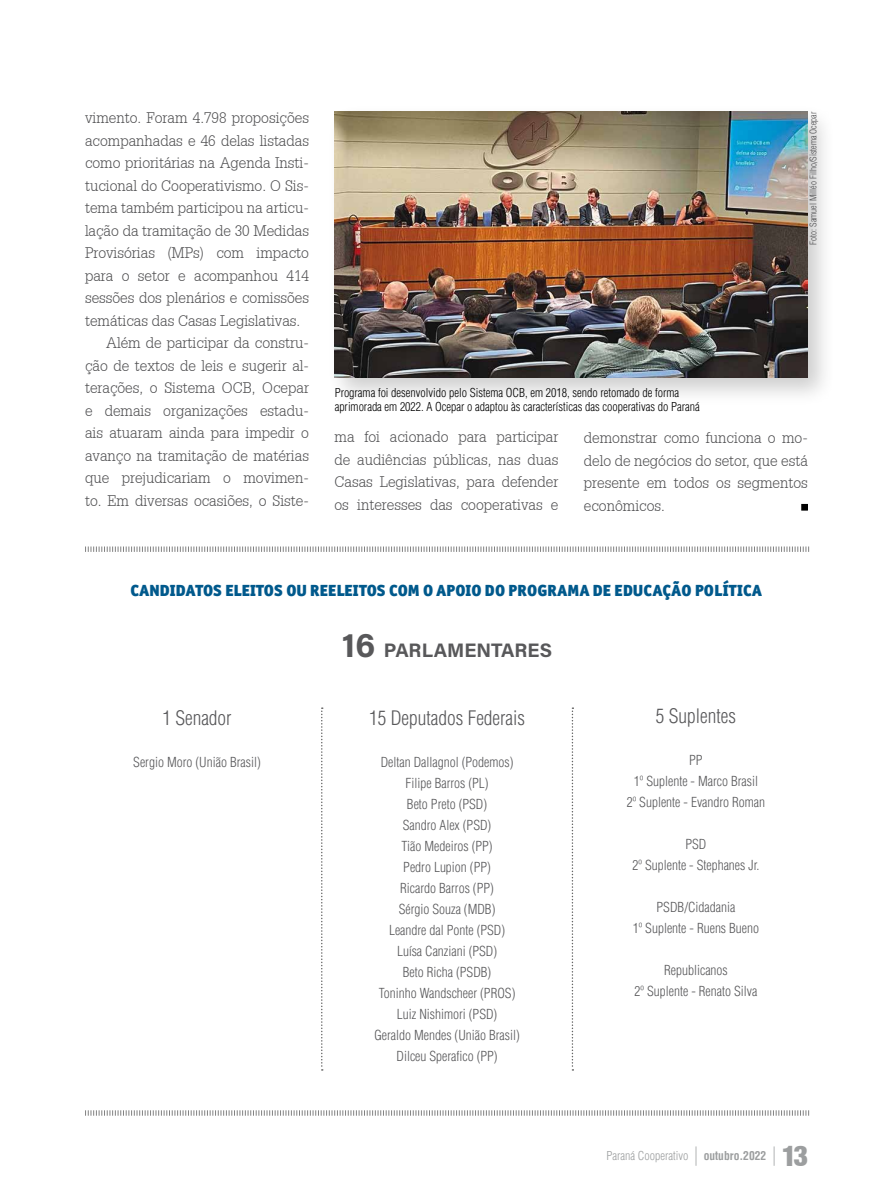
<style>
.page{position:relative;width:893px;height:1191px;background:#fff}
.page>*{position:absolute;margin:0;border:0;box-sizing:border-box;transform-origin:0 0}
.t1{font:30px "Sans Black Cond";color:#9c9e9f}
.t2{font:300 condensed 19.5px "Helvetica";color:#58585a}
.t3{font:19.5px "Acumin Variable Concept";color:#58585a}
.t4{font:900 16.2px "Officina Sans ITC Std";color:#00598c}
.t5{font:300 15px/22.5px "Installation Light S Si";color:#4b4b4d;text-align:justify}
.t6{font:300 condensed 13.5px/21px "Helvetica";color:#58585a;text-align:center}
.t7{font:300 condensed 12px/13.5px "Helvetica";color:#000}
.t8{font:300 condensed 12px "Helvetica";color:#9c9e9f}
.t9{font:700 condensed 12px "Helvetica";color:#9c9e9f}
.t10{font:300 condensed 9px "Helvetica";color:#4b4b4d}
.s1{font-size:34.5px}
</style>
<div class="page">
<svg style="left:696px;top:1146px;width:1px;height:19px"></svg>
<svg style="left:774px;top:1146px;width:1px;height:19px"></svg>
<div style="left:327px;top:104px;width:509px;height:303px;background:#000;opacity:.2"></div>
<img style="left:335px;top:112px;width:472px;height:266px">
<div style="left:801px;top:504px;width:7px;height:6px;border:1px solid #000"></div>
<svg style="left:85px;top:546px;width:725px;height:6px"></svg>
<svg style="left:85px;top:1110px;width:725px;height:6px"></svg>
<svg style="left:321px;top:707px;width:2px;height:363px"></svg>
<svg style="left:572px;top:707px;width:1px;height:363px"></svg>
<p class="t5" style="left:85px;top:106px;width:225px">vimento. Foram 4.798 proposições</p>
<p class="t5" style="left:85px;top:129px;width:225px">acompanhadas e 46 delas listadas</p>
<p class="t5" style="left:85px;top:151px;width:225px">como prioritárias na Agenda Insti-</p>
<p class="t5" style="left:85px;top:174px;width:225px">tucional do Cooperativismo. O Sis-</p>
<p class="t5" style="left:85px;top:196px;width:225px">tema também participou na articu-</p>
<p class="t5" style="left:85px;top:219px;width:225px">lação da tramitação de 30 Medidas</p>
<p class="t5" style="left:85px;top:241px;width:225px">Provisórias (MPs) com impacto</p>
<p class="t5" style="left:85px;top:264px;width:225px">para o setor e acompanhou 414</p>
<p class="t5" style="left:85px;top:286px;width:225px">sessões dos plenários e comissões</p>
<p class="t5" style="left:85px;top:309px;width:217px">temáticas das Casas Legislativas.</p>
<p class="t5" style="left:106px;top:331px;width:204px">Além de participar da constru-</p>
<p class="t5" style="left:85px;top:354px;width:225px">ção de textos de leis e sugerir al-</p>
<p class="t5" style="left:85px;top:376px;width:225px">terações, o Sistema OCB, Ocepar</p>
<p class="t5" style="left:85px;top:399px;width:225px">e demais organizações estadu-</p>
<p class="t5" style="left:85px;top:421px;width:225px">ais atuaram ainda para impedir o</p>
<p class="t5" style="left:85px;top:444px;width:225px">avanço na tramitação de matérias</p>
<p class="t5" style="left:85px;top:466px;width:225px">que prejudicariam o movimen-</p>
<p class="t5" style="left:85px;top:489px;width:225px">to. Em diversas ocasiões, o Siste-</p>
<p class="t7" style="left:335px;top:386px;width:366px">Programa foi desenvolvido pelo Sistema OCB, em 2018, sendo retomado de forma aprimorada em 2022. A Ocepar o adaptou às características das cooperativas do Paraná</p>
<p class="t10" style="left:807px;top:245px;width:134px;rotate:-90deg">Foto: Samuel Milléo Filho/Sistema Ocepar</p>
<p class="t5" style="left:334px;top:425px;width:225px">ma foi acionado para participar de audiências públicas, nas duas Casas Legislativas, para defender os interesses das cooperativas e</p>
<p class="t5" style="left:584px;top:426px;width:225px">demonstrar como funciona o mo&shy;delo de negócios do setor, que está presente em todos os segmentos econômicos.</p>
<p class="t4" style="left:130px;top:580px;width:633px">CANDIDATOS ELEITOS OU REELEITOS COM O APOIO DO PROGRAMA DE EDUCAÇÃO POLÍTICA</p>
<h2 class="t2" style="left:162px;top:705px;width:71px">1 Senador</h2>
<p class="t6" style="left:133px;top:751px;width:129px">Sergio Moro (União Brasil)</p>
<h2 class="t3" style="left:342px;top:636px;width:212px"><span class="s1">16</span> PARLAMENTARES</h2>
<h2 class="t2" style="left:369px;top:705px;width:157px">15 Deputados Federais</h2>
<p class="t6" style="left:374px;top:751px;width:147px">Deltan Dallagnol (Podemos)<br>Filipe Barros (PL)<br>Beto Preto (PSD)<br>Sandro Alex (PSD)<br>Tião Medeiros (PP)<br>Pedro Lupion (PP)<br>Ricardo Barros (PP)<br>Sérgio Souza (MDB)<br>Leandre dal Ponte (PSD)<br>Luísa Canziani (PSD)<br>Beto Richa (PSDB)<br>Toninho Wandscheer (PROS)<br>Luiz Nishimori (PSD)<br>Geraldo Mendes (União Brasil)<br>Dilceu Sperafico (PP)</p>
<h2 class="t2" style="left:656px;top:704px;width:82px">5 Suplentes</h2>
<p class="t6" style="left:627px;top:749px;width:140px">PP<br>1º Suplente - Marco Brasil<br>2º Suplente - Evandro Roman</p>
<p class="t6" style="left:632px;top:833px;width:129px">PSD<br>2º Suplente - Stephanes Jr.</p>
<p class="t6" style="left:633px;top:896px;width:128px">PSDB/Cidadania<br>1º Suplente - Ruens Bueno</p>
<p class="t6" style="left:635px;top:959px;width:124px">Republicanos<br>2º Suplente - Renato Silva</p>
<p class="t8" style="left:606px;top:1148px;width:83px">Paraná Cooperativo</p>
<p class="t9" style="left:704px;top:1148px;width:64px">outubro.2022</p>
<h1 class="t1" style="left:782px;top:1137px;width:28px">13</h1>
</div>
